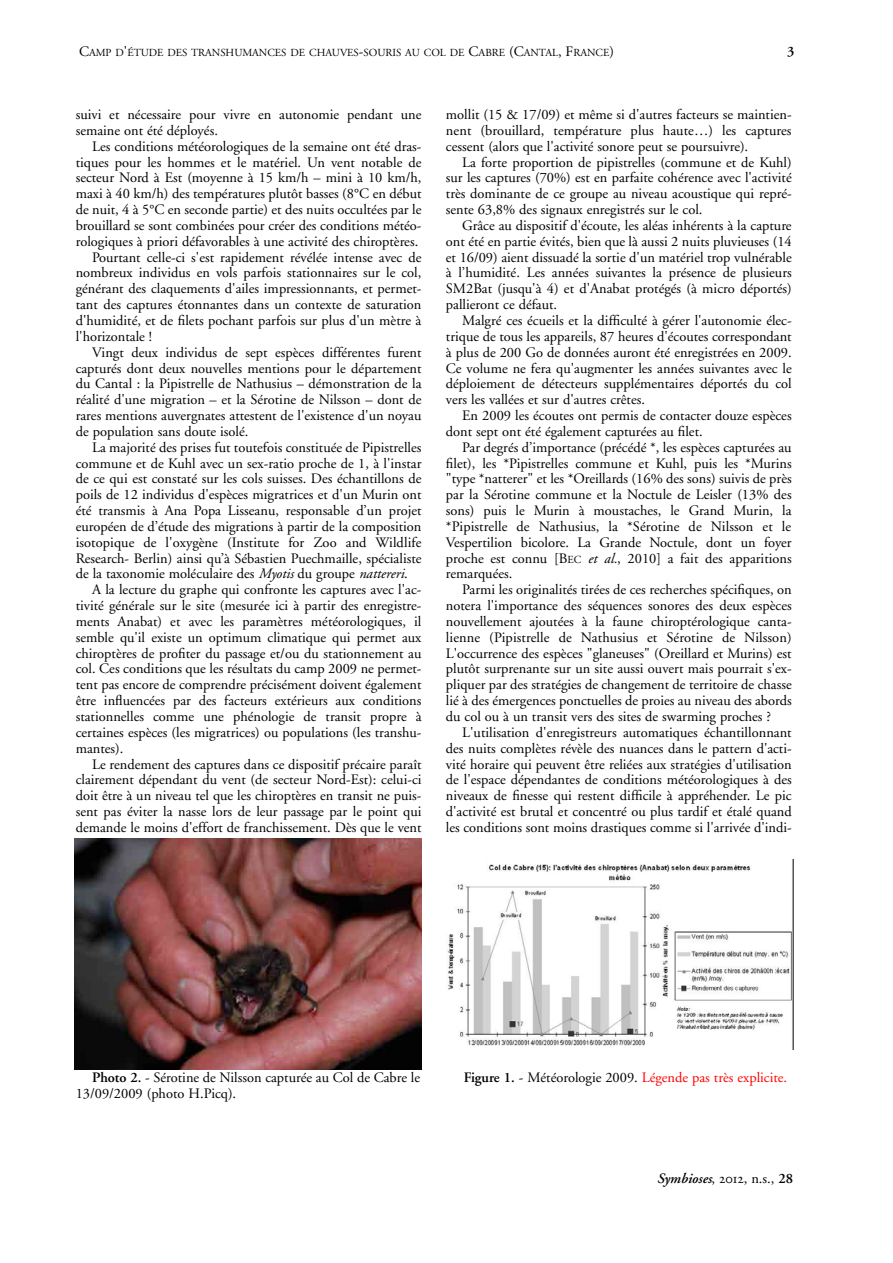
<style>
.page{position:relative;width:893px;height:1263px;background:#fff}
.page>*{position:absolute;margin:0;border:0;box-sizing:border-box;transform-origin:0 0}
.t1{font:14.4px/15.9px "Adobe Garamond";color:#000;text-align:justify}
.t2{font:14.4px "Adobe Garamond";color:#f00}
.t3{font:italic 600 14.4px "Adobe Garamond";color:#000}
.t4{font:600 14.4px "Adobe Garamond";color:#000}
.t5{font:10.8px "Adobe Garamond";color:#000}
.s1{font-size:14.4px}
.s2{font-style:italic}
.s3{font-size:10.8px}
.s4{font-weight:600}
.s5{font-weight:600;color:#000}
.s6{color:#000}
.s7{font-weight:400;font-style:normal}
.s8{font-family:"Adobe Garamond Exp";font-weight:400;font-style:normal}
.s9{font-style:normal}
</style>
<div class="page">
<img style="left:74px;top:838px;width:347px;height:232px">
<img style="left:447px;top:859px;width:346px;height:190px">
<p class="t5" style="left:79px;top:47px;width:536px"><span class="s1">C</span>AMP D<span class="s1">'</span>ÉTUDE DES TRANSHUMANCES DE CHAUVES<span class="s1">-</span>SOURIS AU COL DE <span class="s1">C</span>ABRE <span class="s1">(C</span>ANTAL<span class="s1">, F</span>RANCE<span class="s1">)</span></p>
<p class="t4" style="left:787px;top:44px;width:9px">3</p>
<p class="t1" style="left:76px;top:107px;width:347px">suivi et nécessaire pour vivre en autonomie pendant une semaine ont été déployés.</p>
<p class="t1" style="left:92px;top:139px;width:331px">Les conditions météorologiques de la semaine ont été dras-</p>
<p class="t1" style="left:76px;top:154px;width:347px">tiques pour les hommes et le matériel. Un vent notable de</p>
<p class="t1" style="left:76px;top:170px;width:347px">secteur Nord à Est (moyenne à 15 km/h – mini à 10 km/h,</p>
<p class="t1" style="left:76px;top:186px;width:347px">maxi à 40 km/h) des températures plutôt basses (8°C en début</p>
<p class="t1" style="left:76px;top:202px;width:347px">de nuit, 4 à 5°C en seconde partie) et des nuits occultées par le</p>
<p class="t1" style="left:76px;top:218px;width:347px">brouillard se sont combinées pour créer des conditions météo-</p>
<p class="t1" style="left:76px;top:234px;width:344px">rologiques à priori défavorables à une activité des chiroptères.</p>
<p class="t1" style="left:92px;top:249px;width:331px">Pourtant celle-ci s'est rapidement révélée intense avec de</p>
<p class="t1" style="left:76px;top:265px;width:347px">nombreux individus en vols parfois stationnaires sur le col,</p>
<p class="t1" style="left:76px;top:281px;width:347px">générant des claquements d'ailes impressionnants, et permet-</p>
<p class="t1" style="left:76px;top:297px;width:347px">tant des captures étonnantes dans un contexte de saturation</p>
<p class="t1" style="left:76px;top:313px;width:347px">d'humidité, et de filets pochant parfois sur plus d'un mètre à</p>
<p class="t1" style="left:76px;top:329px;width:78px">l'horizontale !</p>
<p class="t1" style="left:92px;top:345px;width:331px">Vingt deux individus de sept espèces différentes furent</p>
<p class="t1" style="left:76px;top:360px;width:347px">capturés dont deux nouvelles mentions pour le département</p>
<p class="t1" style="left:76px;top:376px;width:347px">du Cantal : la Pipistrelle de Nathusius – démonstration de la</p>
<p class="t1" style="left:76px;top:392px;width:347px">réalité d'une migration – et la Sérotine de Nilsson – dont de</p>
<p class="t1" style="left:76px;top:408px;width:347px">rares mentions auvergnates attestent de l'existence d'un noyau</p>
<p class="t1" style="left:76px;top:424px;width:174px">de population sans doute isolé.</p>
<p class="t1" style="left:92px;top:440px;width:331px">La majorité des prises fut toutefois constituée de Pipistrelles</p>
<p class="t1" style="left:76px;top:455px;width:347px">commune et de Kuhl avec un sex-ratio proche de 1, à l'instar</p>
<p class="t1" style="left:76px;top:471px;width:347px">de ce qui est constaté sur les cols suisses. Des échantillons de</p>
<p class="t1" style="left:76px;top:487px;width:347px">poils de 12 individus d'espèces migratrices et d'un Murin ont</p>
<p class="t1" style="left:76px;top:503px;width:347px">été transmis à Ana Popa Lisseanu, responsable d’un projet</p>
<p class="t1" style="left:76px;top:519px;width:347px">européen de d’étude des migrations à partir de la composition</p>
<p class="t1" style="left:76px;top:535px;width:347px">isotopique de l'oxygène (Institute for Zoo and Wildlife</p>
<p class="t1" style="left:76px;top:550px;width:347px">Research- Berlin) ainsi qu’à Sébastien Puechmaille, spécialiste</p>
<p class="t1" style="left:76px;top:566px;width:333px">de la taxonomie moléculaire des <span class="s2">Myotis</span> du groupe <span class="s2">nattereri</span>.</p>
<p class="t1" style="left:92px;top:582px;width:331px">A la lecture du graphe qui confronte les captures avec l'ac-</p>
<p class="t1" style="left:76px;top:598px;width:347px">tivité générale sur le site (mesurée ici à partir des enregistre-</p>
<p class="t1" style="left:76px;top:614px;width:347px">ments Anabat) et avec les paramètres météorologiques, il</p>
<p class="t1" style="left:76px;top:630px;width:347px">semble qu'il existe un optimum climatique qui permet aux</p>
<p class="t1" style="left:76px;top:645px;width:347px">chiroptères de profiter du passage et/ou du stationnement au</p>
<p class="t1" style="left:76px;top:661px;width:347px">col. Ces conditions que les résultats du camp 2009 ne permet-</p>
<p class="t1" style="left:76px;top:677px;width:347px">tent pas encore de comprendre précisément doivent également</p>
<p class="t1" style="left:76px;top:693px;width:347px">être influencées par des facteurs extérieurs aux conditions</p>
<p class="t1" style="left:76px;top:709px;width:347px">stationnelles comme une phénologie de transit propre à</p>
<p class="t1" style="left:76px;top:725px;width:347px">certaines espèces (les migratrices) ou populations (les transhu-</p>
<p class="t1" style="left:76px;top:741px;width:49px">mantes).</p>
<p class="t1" style="left:92px;top:756px;width:331px">Le rendement des captures dans ce dispositif précaire paraît</p>
<p class="t1" style="left:76px;top:772px;width:347px">clairement dépendant du vent (de secteur Nord-Est): celui-ci</p>
<p class="t1" style="left:76px;top:788px;width:347px">doit être à un niveau tel que les chiroptères en transit ne puis-</p>
<p class="t1" style="left:76px;top:804px;width:347px">sent pas éviter la nasse lors de leur passage par le point qui</p>
<p class="t1" style="left:76px;top:820px;width:347px">demande le moins d'effort de franchissement. Dès que le vent</p>
<p class="t1" style="left:446px;top:107px;width:347px">mollit (15 &amp; 17/09) et même si d'autres facteurs se maintien&shy;nent (brouillard, température plus haute…) les captures cessent (alors que l'activité sonore peut se poursuivre).</p>
<p class="t1" style="left:446px;top:154px;width:347px;text-indent:16px">La forte proportion de pipistrelles (commune et de Kuhl) sur les captures (70%) est en parfaite cohérence avec l'activité très dominante de ce groupe au niveau acoustique qui repré&shy;sente 63,8% des signaux enregistrés sur le col.</p>
<p class="t1" style="left:446px;top:218px;width:347px;text-indent:16px">Grâce au dispositif d'écoute, les aléas inhérents à la capture ont été en partie évités, bien que là aussi 2 nuits pluvieuses (14 et 16/09) aient dissuadé la sortie d'un matériel trop vulnérable à l’humidité. Les années suivantes la présence de plusieurs SM2Bat (jusqu'à 4) et d'Anabat protégés (à micro déportés) pallieront ce défaut.</p>
<p class="t1" style="left:446px;top:313px;width:347px;text-indent:16px">Malgré ces écueils et la difficulté à gérer l'autonomie élec&shy;trique de tous les appareils, 87 heures d'écoutes correspondant à plus de 200 Go de données auront été enregistrées en 2009.<br>Ce volume ne fera qu'augmenter les années suivantes avec le déploiement de détecteurs supplémentaires déportés du col vers les vallées et sur d'autres crêtes.</p>
<p class="t1" style="left:446px;top:408px;width:347px;text-indent:16px">En 2009 les écoutes ont permis de contacter douze espèces dont sept ont été également capturées au filet.</p>
<p class="t1" style="left:446px;top:440px;width:347px;text-indent:16px">Par degrés d’importance (précédé *, les espèces capturées au filet), les *Pipistrelles commune et Kuhl, puis les *Murins "type *natterer" et les *Oreillards (16% des sons) suivis de près par la Sérotine commune et la Noctule de Leisler (13% des sons) puis le Murin à moustaches, le Grand Murin, la *Pipistrelle de Nathusius, la *Sérotine de Nilsson et le Vespertilion bicolore. La Grande Noctule, dont un foyer proche est connu [B<span class="s3">EC</span> <span class="s2">et al.</span>, 2010] a fait des apparitions remarquées.</p>
<p class="t1" style="left:446px;top:582px;width:347px;text-indent:16px">Parmi les originalités tirées de ces recherches spécifiques, on notera l'importance des séquences sonores des deux espèces nouvellement ajoutées à la faune chiroptérologique canta&shy;lienne (Pipistrelle de Nathusius et Sérotine de Nilsson)<br>L'occurrence des espèces "glaneuses" (Oreillard et Murins) est plutôt surprenante sur un site aussi ouvert mais pourrait s'ex&shy;pliquer par des stratégies de changement de territoire de chasse lié à des émergences ponctuelles de proies au niveau des abords du col ou à un transit vers des sites de swarming proches ?</p>
<p class="t1" style="left:446px;top:725px;width:347px;text-indent:16px">L'utilisation d'enregistreurs automatiques échantillonnant des nuits complètes révèle des nuances dans le pattern d'acti&shy;vité horaire qui peuvent être reliées aux stratégies d'utilisation de l'espace dépendantes de conditions météorologiques à des niveaux de finesse qui restent difficile à appréhender. Le pic d'activité est brutal et concentré ou plus tardif et étalé quand les conditions sont moins drastiques comme si l'arrivée d'indi-</p>
<p class="t1" style="left:76px;top:1070px;width:346px;text-indent:16px"><span class="s4">Photo 2.</span> - Sérotine de Nilsson capturée au Col de Cabre le<br>13/09/2009 (photo H.Picq).</p>
<p class="t2" style="left:463px;top:1070px;width:325px"><span class="s5">Figure 1.</span> <span class="s6">- Météorologie 2009.</span> Légende pas très explicite.</p>
<p class="t3" style="left:656px;top:1170px;width:138px">Symbioses<span class="s7">,</span> <span class="s8">2012</span><span class="s7">, n.s.,</span> <span class="s9">28</span></p>
</div>
